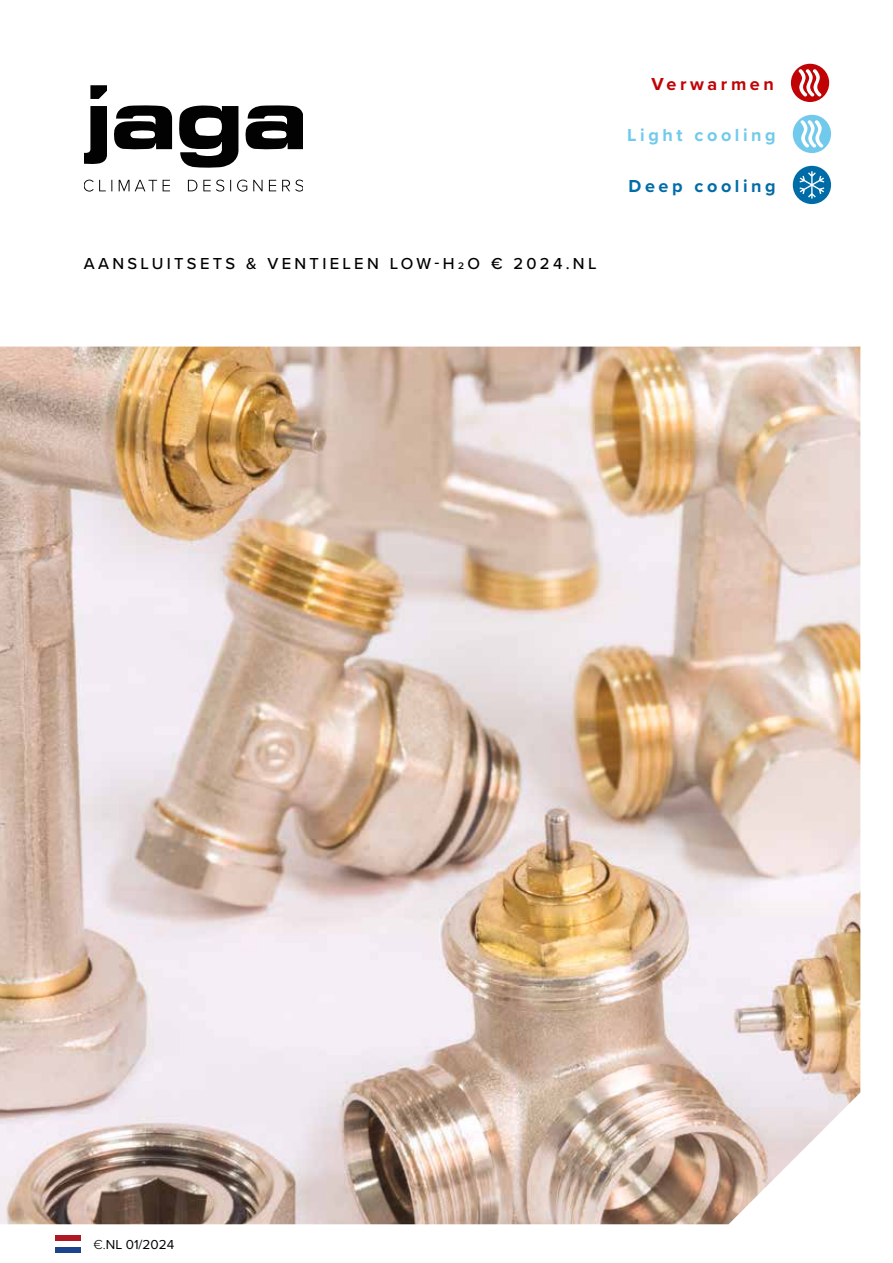
<style>
.page{position:relative;width:893px;height:1263px;background:#fff}
.page>*{position:absolute;margin:0;border:0;box-sizing:border-box;transform-origin:0 0}
.t1{font:700 18px "Proxima Nova";letter-spacing:.2em;color:#71caeb}
.t2{font:700 18px "Proxima Nova";letter-spacing:.2em;color:#006ca7}
.t3{font:700 18px "Proxima Nova";letter-spacing:.2em;color:#c00304}
.t4{font:500 16.5px "Proxima Nova";letter-spacing:.2em;color:#000}
.t5{font:13.5px "Proxima Nova";color:#000}
.s1{font-weight:300}
</style>
<div class="page">
<img style="left:0;top:347px;width:860px;height:877px">
<svg style="left:84px;top:85px;width:219px;height:107px"></svg>
<svg style="left:793px;top:166px;width:38px;height:38px"></svg>
<svg style="left:793px;top:115px;width:38px;height:38px"></svg>
<svg style="left:791px;top:64px;width:38px;height:38px"></svg>
<div style="left:55px;top:1235px;width:26px;height:6px;background:#ae1825"></div>
<div style="left:55px;top:1247px;width:26px;height:5px;background:#1b448a"></div>
<p class="t4" style="left:84px;top:251px;width:514px">AANSLUITSETS &amp; VENTIELEN LOW-H2O € 2024.NL</p>
<p class="t3" style="left:652px;top:71px;width:124px">Verwarmen</p>
<p class="t1" style="left:627px;top:122px;width:150px">Light cooling</p>
<p class="t2" style="left:628px;top:173px;width:149px">Deep cooling</p>
<p class="t5" style="left:94px;top:1234px;width:82px"><span class="s1">€.</span>NL 01/2024</p>
</div>
